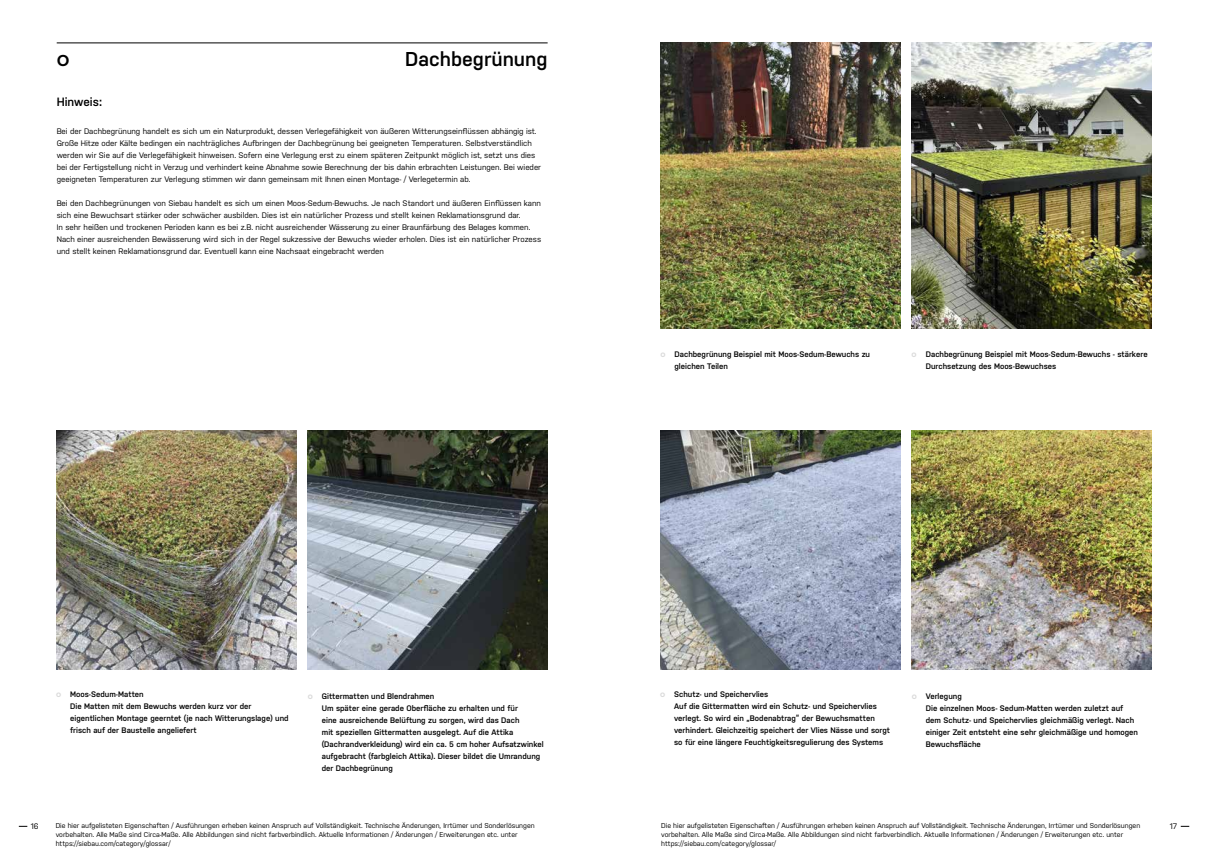
<style>
.page{position:relative;width:1208px;height:859px;background:#fff}
.page>*{position:absolute;margin:0;border:0;box-sizing:border-box;transform-origin:0 0}
.t1{font:600 20px "Nudista";color:#000}
.t2{font:500 20px "Poppins";color:#000}
.t3{font:600 12px "Nudista";color:#000}
.t4{font:8px/12px "Nudista";color:#000}
.t5{font:600 8px/12px "Nudista";color:#000}
.t6{font:7px/9px "Nudista";color:#000}
.s1{font-family:"Poppins";color:#dadada}
</style>
<div class="page">
<hr style="left:57px;top:43px;width:490px;height:1px;background:#000">
<img style="left:57px;top:430px;width:239px;height:240px">
<img style="left:308px;top:430px;width:239px;height:240px">
<img style="left:660px;top:430px;width:240px;height:240px">
<img style="left:911px;top:430px;width:240px;height:240px">
<img style="left:660px;top:43px;width:240px;height:286px">
<img style="left:911px;top:43px;width:240px;height:286px">
<h1 class="t2" style="left:57px;top:47px;width:14px">o</h1>
<h1 class="t1" style="left:405px;top:47px;width:144px">Dachbegrünung</h1>
<h2 class="t3" style="left:57px;top:95px;width:47px">Hinweis:</h2>
<p class="t4" style="left:57px;top:125px;width:486px">Bei der Dachbegrünung handelt es sich um ein Naturprodukt, dessen Verlegefähigkeit von äußeren Witterungseinflüssen abhängig ist.<br>Große Hitze oder Kälte bedingen ein nachträgliches Aufbringen der Dachbegrünung bei geeigneten Temperaturen. Selbstverständlich werden wir Sie auf die Verlegefähigkeit hinweisen. Sofern eine Verlegung erst zu einem späteren Zeitpunkt möglich ist, setzt uns dies bei der Fertigstellung nicht in Verzug und verhindert keine Abnahme sowie Berechnung der bis dahin erbrachten Leistungen. Bei wieder geeigneten Temperaturen zur Verlegung stimmen wir dann gemeinsam mit Ihnen einen Montage- / Verlegetermin ab.</p>
<p class="t4" style="left:57px;top:197px;width:486px">Bei den Dachbegrünungen von Siebau handelt es sich um einen Moos-Sedum-Bewuchs. Je nach Standort und äußeren Einflüssen kann sich eine Bewuchsart stärker oder schwächer ausbilden. Dies ist ein natürlicher Prozess und stellt keinen Reklamationsgrund dar.<br>In sehr heißen und trockenen Perioden kann es bei z.B. nicht ausreichender Wässerung zu einer Braunfärbung des Belages kommen.<br>Nach einer ausreichenden Bewässerung wird sich in der Regel sukzessive der Bewuchs wieder erholen. Dies ist ein natürlicher Prozess und stellt keinen Reklamationsgrund dar. Eventuell kann eine Nachsaat eingebracht werden</p>
<p class="t5" style="left:674px;top:348px;width:197px;text-indent:-14px"><span class="s1">o</span> Dachbegrünung Beispiel mit Moos-Sedum-Bewuchs zu gleichen Teilen</p>
<p class="t5" style="left:925px;top:348px;width:223px;text-indent:-14px"><span class="s1">o</span> Dachbegrünung Beispiel mit Moos-Sedum-Bewuchs - stärkere<br>Durchsetzung des Moos-Bewuchses</p>
<p class="t5" style="left:70px;top:688px;width:220px;text-indent:-14px"><span class="s1">o</span> Moos-Sedum-Matten<br>Die Matten mit dem Bewuchs werden kurz vor der eigentlichen Montage geerntet (je nach Witterungslage) und frisch auf der Baustelle angeliefert</p>
<p class="t5" style="left:322px;top:690px;width:223px;text-indent:-14px"><span class="s1">o</span> Gittermatten und Blendrahmen<br>Um später eine gerade Oberfläche zu erhalten und für<br>eine ausreichende Belüftung zu sorgen, wird das Dach<br>mit speziellen Gittermatten ausgelegt. Auf die Attika (Dachrandverkleidung) wird ein ca. 5 cm hoher Aufsatzwinkel aufgebracht (farbgleich Attika). Dieser bildet die Umrandung der Dachbegrünung</p>
<p class="t5" style="left:674px;top:688px;width:217px;text-indent:-14px"><span class="s1">o</span> Schutz- und Speichervlies<br>Auf die Gittermatten wird ein Schutz- und Speichervlies verlegt. So wird ein „Bodenabtrag“ der Bewuchsmatten verhindert. Gleichzeitig speichert der Vlies Nässe und sorgt so für eine längere Feuchtigkeitsregulierung des Systems</p>
<p class="t5" style="left:926px;top:690px;width:214px;text-indent:-14px"><span class="s1">o</span> Verlegung<br>Die einzelnen Moos- Sedum-Matten werden zuletzt auf dem Schutz- und Speichervlies gleichmäßig verlegt. Nach einiger Zeit entsteht eine sehr gleichmäßige und homogen Bewuchsfläche</p>
<p class="t6" style="left:56px;top:821px;width:480px">Die hier aufgelisteten Eigenschaften / Ausführungen erheben keinen Anspruch auf Vollständigkeit. Technische Änderungen, Irrtümer und Sonderlösungen vorbehalten. Alle Maße sind Circa-Maße. Alle Abbildungen sind nicht farbverbindlich. Aktuelle Informationen / Änderungen / Erweiterungen etc. unter https://siebau.com/category/glossar/</p>
<p class="t6" style="left:661px;top:821px;width:480px">Die hier aufgelisteten Eigenschaften / Ausführungen erheben keinen Anspruch auf Vollständigkeit. Technische Änderungen, Irrtümer und Sonderlösungen vorbehalten. Alle Maße sind Circa-Maße. Alle Abbildungen sind nicht farbverbindlich. Aktuelle Informationen / Änderungen / Erweiterungen etc. unter https://siebau.com/category/glossar/</p>
<p class="t4" style="left:31px;top:820px;width:9px">16</p>
<p class="t4" style="left:1169px;top:820px;width:9px">17</p>
</div>
